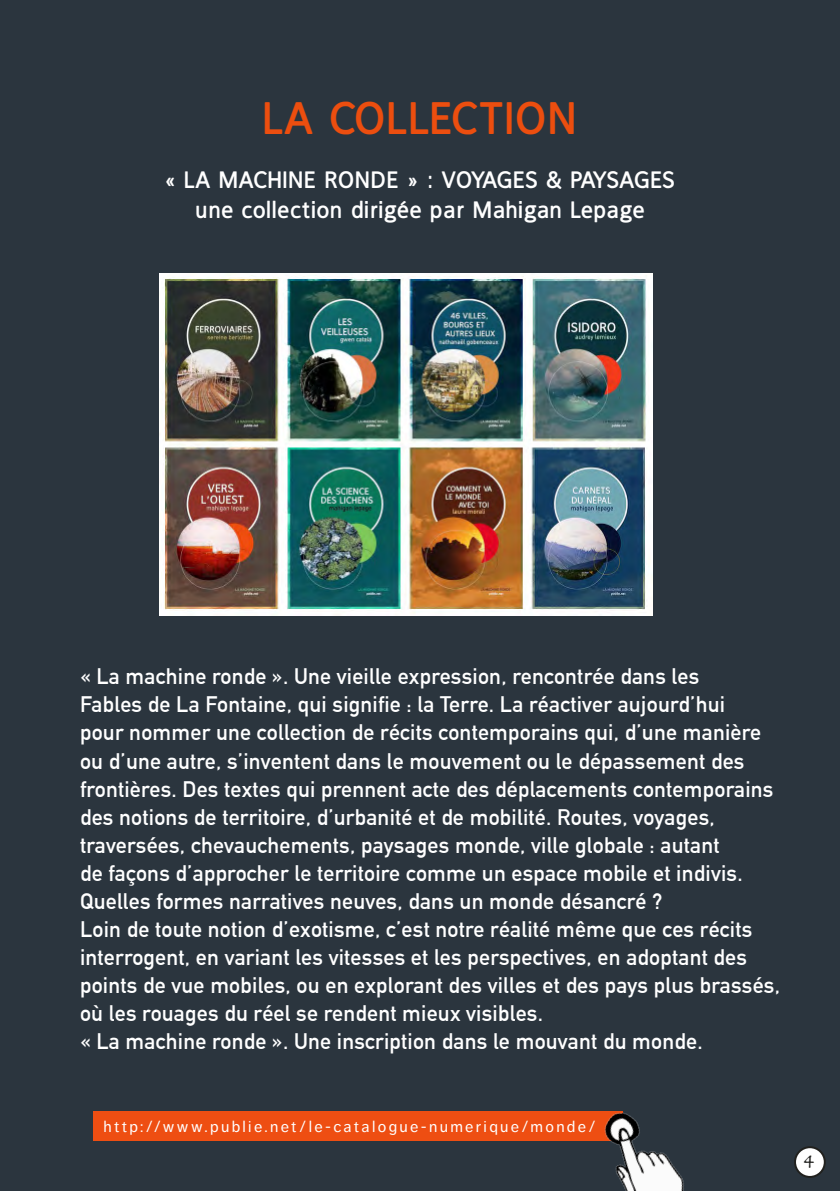
<style>
.page{position:relative;width:840px;height:1191px;background:#fff}
.page>*{position:absolute;margin:0;border:0;box-sizing:border-box;transform-origin:0 0}
.t1{font:700 46px "Fran Klein";color:#ec4e0f}
.t2{font:700 24px/30px "Fran Klein";color:#fff;text-align:center}
.t3{font:700 22px/28px "DIN Alternate";letter-spacing:.01em;color:#fff}
.t4{font:18px "Anaktoria";color:#21211e}
.t5{font:16px "Dagny Pro";letter-spacing:.145em;color:#fff}
</style>
<div class="page">
<div style="left:0;top:0;width:839px;height:1191px;background:#2b353e"></div>
<div style="left:794px;top:1147px;width:30px;height:30px;background:#fff;border-radius:50%"></div>
<div style="left:793px;top:1146px;width:32px;height:32px;border:2px solid #21211e;border-radius:50%"></div>
<div style="left:93px;top:1110px;width:529px;height:30px;background:#ee4e12"></div>
<img style="left:571px;top:1071px;width:137px;height:120px">
<img style="left:160px;top:274px;width:491px;height:342px">
<h1 class="t1" style="left:262px;top:92px;width:316px">LA COLLECTION</h1>
<p class="t2" style="left:164px;top:165px;width:512px">« LA MACHINE RONDE » : VOYAGES &amp; PAYSAGES une collection dirigée par Mahigan Lepage</p>
<p class="t3" style="left:80px;top:661px;width:701px">« La machine ronde ». Une vieille expression, rencontrée dans les<br>Fables de La Fontaine, qui signifie : la Terre. La réactiver aujourd’hui<br>pour nommer une collection de récits contemporains qui, d’une manière ou d’une autre, s’inventent dans le mouvement ou le dépassement des frontières. Des textes qui prennent acte des déplacements contemporains des notions de territoire, d’urbanité et de mobilité. Routes, voyages, traversées, chevauchements, paysages monde, ville globale : autant<br>de façons d’approcher le territoire comme un espace mobile et indivis.<br>Quelles formes narratives neuves, dans un monde désancré ?<br>Loin de toute notion d’exotisme, c’est notre réalité même que ces récits interrogent, en variant les vitesses et les perspectives, en adoptant des points de vue mobiles, ou en explorant des villes et des pays plus brassés, où les rouages du réel se rendent mieux visibles.<br>« La machine ronde ». Une inscription dans le mouvant du monde.</p>
<p class="t5" style="left:103px;top:1117px;width:493px">http://www.publie.net/le-catalogue-numerique/monde/</p>
<p class="t4" style="left:803px;top:1150px;width:12px">4</p>
</div>
